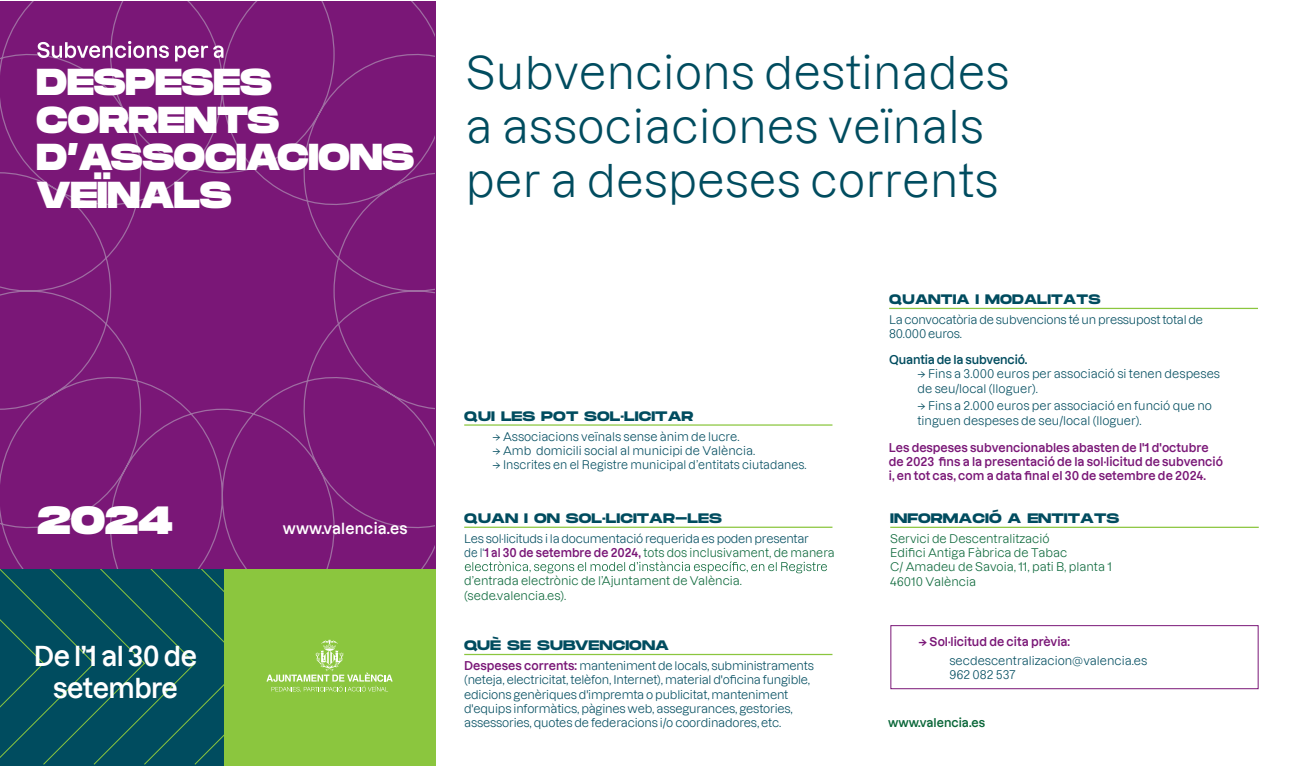
<style>
.page{position:relative;width:1297px;height:766px;background:#fff}
.page>*{position:absolute;margin:0;border:0;box-sizing:border-box;transform-origin:0 0}
.t1{font:45px/54px "Dazzed";letter-spacing:.01em;color:#004c5f}
.t2{font:800 39.38px "Monument Extended";color:#fff;scale:1.04 1}
.t3{font:800 37.5px/37.9px "Monument Extended";color:#fff;scale:.93 1}
.t4{font:600 26.88px/32.2px "Dazzed";letter-spacing:-.02em;color:#fff;text-align:center}
.t5{font:600 15px "Dazzed";letter-spacing:.01em;color:#fff}
.t6{font:700 13.75px "Monument Extended";color:#004c5f}
.t7{font:700 13.75px "Monument Extended";color:#004c5f;scale:.95 1}
.t8{font:11.88px/14.2px "Dazzed";letter-spacing:-.015em;color:#004c5f}
.t9{font:600 11.88px/14.2px "Dazzed";color:#7a1777}
.t10{font:11.88px/14.2px "Dazzed";color:#0a6739}
.t11{font:600 11.88px "Dazzed";letter-spacing:-.015em;color:#004c5f}
.t12{font:600 11.88px "Dazzed";color:#0a6739}
.s1{font-weight:600;color:#7a1777}
.s2{color:#0a6739}
</style>
<div class="page">
<div style="left:0;top:1px;width:435px;height:568px;background:#7a1777"></div>
<div style="left:223px;top:569px;width:213px;height:196px;background:#8bc63e"></div>
<hr style="left:464px;top:424px;width:368px;height:1px;background:#8bc63e">
<hr style="left:464px;top:526px;width:368px;height:1px;background:#8bc63e">
<hr style="left:464px;top:653px;width:368px;height:2px;background:#8bc63e">
<div style="left:0;top:569px;width:223px;height:196px;background:#004c5f"></div>
<hr style="left:889px;top:308px;width:369px;height:1px;background:#8bc63e">
<svg style="left:465px;top:561px;width:362px;height:12px"></svg>
<hr style="left:890px;top:526px;width:369px;height:2px;background:#8bc63e">
<div style="left:890px;top:625px;width:368px;height:64px;border:1px solid #7a1777"></div>
<svg style="left:37px;top:41px;width:132px;height:17px"></svg>
<svg style="left:175px;top:45px;width:48px;height:16px"></svg>
<svg style="left:266px;top:639px;width:127px;height:53px"></svg>
<h3 class="t3" style="left:37px;top:62px;width:408px">DESPESES<br>CORRENTS<br>D’ASSOCIACIONS<br>VEÏNALS</h3>
<h2 class="t2" style="left:37px;top:491px;width:132px">2024</h2>
<h3 class="t4" style="left:34px;top:636px;width:165px">De l’1 al 30 de setembre</h3>
<p class="t5" style="left:283px;top:515px;width:126px">www.valencia.es</p>
<h1 class="t1" style="left:466px;top:40px;width:545px">Subvencions destinades a associaciones veïnals per a despeses corrents</h1>
<p class="t6" style="left:464px;top:406px;width:231px">QUI LES POT SOL·LICITAR</p>
<p class="t8" style="left:493px;top:427px;width:249px">→ Associacions veïnals sense ànim de lucre.</p>
<p class="t8" style="left:493px;top:442px;width:264px">→ Amb domicili social al municipi de València.</p>
<p class="t8" style="left:493px;top:456px;width:316px">→ Inscrites en el Registre municipal d’entitats ciutadanes.</p>
<p class="t6" style="left:464px;top:508px;width:259px">QUAN I ON SOL·LICITAR-LES</p>
<p class="t8" style="left:464px;top:530px;width:372px;line-height:13.9px">Les sol·licituds i la documentació requerida es poden presentar<br>de l‘<span class="s1">1 al 30 de setembre de 2024,</span> <span class="s2">tots dos inclusivament, de manera</span></p>
<p class="t10" style="left:464px;top:572px;width:279px">d’entrada electrònic de l’Ajuntament de València. (sede.valencia.es).</p>
<p class="t6" style="left:464px;top:635px;width:206px">QUÈ SE SUBVENCIONA</p>
<p class="t8" style="left:464px;top:657px;width:351px"><span class="s1">Despeses corrents:</span> manteniment de locals, subministraments (neteja, electricitat, telèfon, Internet), material d'oficina fungible, edicions genèriques d'impremta o publicitat, manteniment d'equips informàtics, pàgines web, assegurances, gestories, assessories, quotes de federacions i/o coordinadores, etc.</p>
<p class="t7" style="left:889px;top:289px;width:224px">QUANTIA I MODALITATS</p>
<p class="t8" style="left:889px;top:311px;width:315px">La convocatòria de subvencions té un pressupost total de<br>80.000 euros.</p>
<p class="t11" style="left:889px;top:350px;width:140px">Quantia de la subvenció.</p>
<p class="t8" style="left:917px;top:365px;width:304px">→ Fins a 3.000 euros per associació si tenen despeses de seu/local (lloguer).</p>
<p class="t8" style="left:917px;top:397px;width:296px">→ Fins a 2.000 euros per associació en funció que no tinguen despeses de seu/local (lloguer).</p>
<p class="t9" style="left:889px;top:438px;width:336px">Les despeses subvencionables abasten de l'1 d'octubre de 2023 fins a la presentació de la sol·licitud de subvenció i, en tot cas, com a data final el 30 de setembre de 2024.</p>
<p class="t6" style="left:890px;top:508px;width:231px">INFORMACIÓ A ENTITATS</p>
<p class="t10" style="left:890px;top:529px;width:223px">Servici de Descentralització<br>Edifici Antiga Fàbrica de Tabac<br>C/ Amadeu de Savoia, 11, pati B, planta 1<br>46010 València</p>
<p class="t9" style="left:918px;top:633px;width:153px">→ Sol·licitud de cita prèvia:</p>
<p class="t8" style="left:949px;top:651px;width:199px">secdescentralizacion@valencia.es<br>962 082 537</p>
<p class="t12" style="left:888px;top:712px;width:99px">www.valencia.es</p>
</div>
